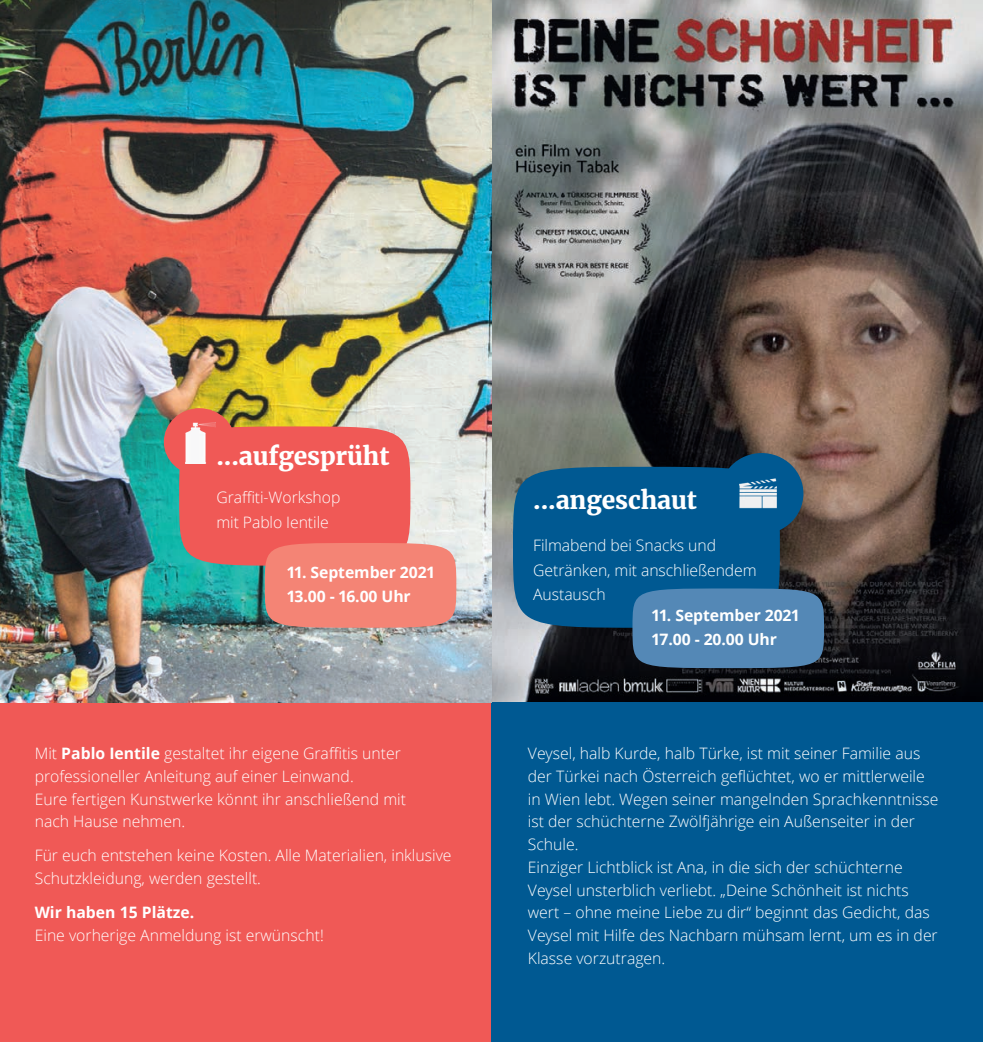
<style>
.page{position:relative;width:983px;height:1042px;background:#fff}
.page>*{position:absolute;margin:0;border:0;box-sizing:border-box;transform-origin:0 0}
.t1{font:900 24.5px "Merriweather";letter-spacing:-.005em;color:#fff}
.t2{font:300 15.75px/22.8px "Open Sans";color:#fff}
.t3{font:700 15.75px/24.5px "Open Sans";letter-spacing:-.005em;color:#fff}
.s1{font-weight:700}
.s2{font-weight:700;color:#005992}
</style>
<div class="page">
<img style="left:0;top:0;width:982px;height:702px">
<div style="left:0;top:699px;width:491px;height:343px;background:#f05956"></div>
<div style="left:491px;top:702px;width:491px;height:340px;background:#005992"></div>
<div style="left:719px;top:453px;width:84px;height:81px;background:#005992;border-radius:50%"></div>
<div style="left:513px;top:467px;width:266px;height:161px;background:#005992;border-radius:50%"></div>
<div style="left:164px;top:408px;width:71px;height:67px;background:#f05956;border-radius:50%"></div>
<div style="left:179px;top:426px;width:231px;height:140px;background:#f05956;border-radius:50%"></div>
<div style="left:265px;top:543px;width:191px;height:85px;background:#f48475;border-radius:50%"></div>
<div style="left:632px;top:588px;width:191px;height:80px;background:#5488b6;border-radius:50%"></div>
<img style="left:739px;top:478px;width:38px;height:31px">
<img style="left:185px;top:423px;width:30px;height:40px">
<h1 class="t1" style="left:216px;top:439px;width:174px">...aufgesprüht</h1>
<p class="t2" style="left:216px;top:485px;width:125px;line-height:24.5px">Graffiti-Workshop mit Pablo Ientile</p>
<p class="t3" style="left:287px;top:559px;width:149px">11. September 2021<br>13.00 - 16.00 Uhr</p>
<p class="t2" style="left:35px;top:741px;width:373px">Mit <span class="s1">Pablo Ientile</span> gestaltet ihr eigene Graffitis unter professioneller Anleitung auf einer Leinwand.<br>Eure fertigen Kunstwerke könnt ihr anschließend mit nach Hause nehmen.</p>
<p class="t2" style="left:35px;top:844px;width:418px">Für euch entstehen keine Kosten. Alle Materialien, inklusive<br>Schutzkleidung, werden gestellt.</p>
<p class="t3" style="left:35px;top:900px;width:161px">Wir haben 15 Plätze.</p>
<p class="t2" style="left:35px;top:923px;width:290px">Eine vorherige Anmeldung ist erwünscht!</p>
<h1 class="t1" style="left:533px;top:483px;width:165px">...angeschaut</h1>
<p class="t2" style="left:533px;top:533px;width:225px;line-height:24.5px">Filmabend bei Snacks und<br>Getränken, mit anschließendem<br>Austausch</p>
<p class="t3" style="left:651px;top:602px;width:149px">11. September 2021<br>17.00 - 20.00 Uhr</p>
<p class="t2" style="left:527px;top:741px;width:412px;text-indent:-15px"><span class="s2">•</span> Veysel, halb Kurde, halb Türke, ist mit seiner Familie aus der Türkei nach Österreich geflüchtet, wo er mittlerweile in Wien lebt. Wegen seiner mangelnden Sprachkenntnisse ist der schüchterne Zwölfjährige ein Außenseiter in der Schule.<br>Einziger Lichtblick ist Ana, in die sich der schüchterne Veysel unsterblich verliebt. „Deine Schönheit ist nichts wert – ohne meine Liebe zu dir“ beginnt das Gedicht, das Veysel mit Hilfe des Nachbarn mühsam lernt, um es in der Klasse vorzutragen.</p>
</div>
